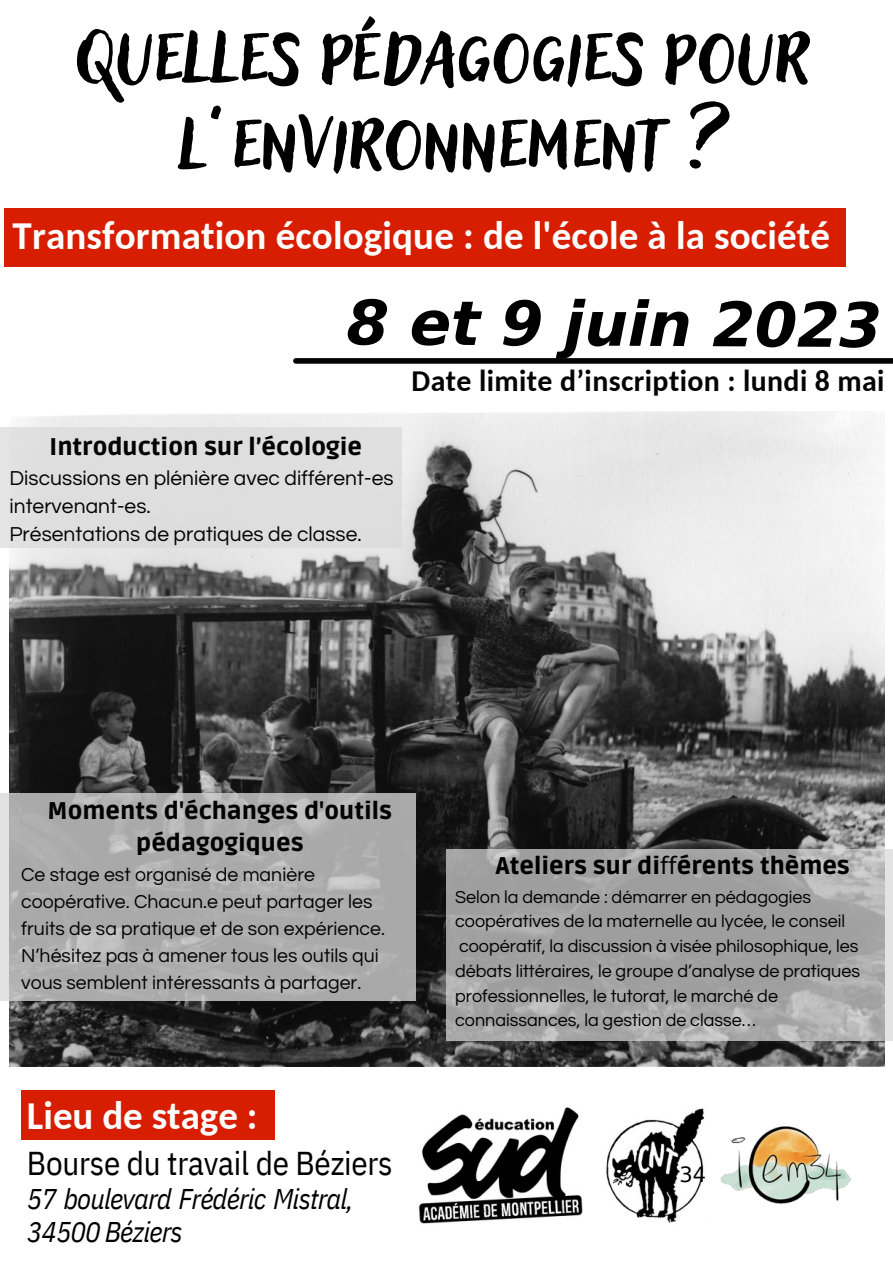
<style>
.page{position:relative;width:893px;height:1264px;background:#fff}
.page>*{position:absolute;margin:0;border:0;box-sizing:border-box;transform-origin:0 0}
.t1{font:94.35px/86.6px "Adlery Pro Blockletter";color:#000;text-align:center}
.t2{font:italic 700 61.5px "DejaVu Sans";letter-spacing:-.005em;color:#000}
.t3{font:700 39px "Carlito";letter-spacing:.005em;color:#fff}
.t4{font:33px "IBM Plex Sans Cond";letter-spacing:-.01em;color:#000}
.t5{font:700 29.85px "Carlito";letter-spacing:.015em;color:#030303}
.t6{font:italic 28.5px/32.5px "IBM Plex Sans Cond";letter-spacing:-.03em;color:#000}
.t7{font:900 24px/32.5px "Ruda";letter-spacing:.005em;color:#030303;text-align:center}
.t8{font:900 24px "Ruda";letter-spacing:.005em;color:#000}
.t9{font:21px/28px "Questrial";letter-spacing:.005em;color:#030303}
.t10{font:21px "DejaVu Sans";color:#000}
.t11{font:19.5px/27px "Questrial";letter-spacing:.005em;color:#030303}
.t12{font:18px/24.8px "Questrial";color:#000}
.s1{font-family:"Noto Sans";font-weight:400}
</style>
<div class="page">
<div style="left:21px;top:1090px;width:253px;height:49px;background:#d81e00"></div>
<img style="left:606px;top:1108px;width:99px;height:115px">
<img style="left:720px;top:1126px;width:131px;height:77px">
<img style="left:9px;top:411px;width:875px;height:655px">
<svg style="left:446px;top:849px;width:446px;height:191px;background:#a6a6a6"></svg>
<div style="left:4px;top:208px;width:841px;height:59px;background:#d81e00"></div>
<div style="left:296px;top:358px;width:596px;height:6px;background:#030303"></div>
<svg style="left:0;top:793px;width:415px;height:207px;background:#aeaeae"></svg>
<div style="left:0;top:427px;width:401px;height:121px;background:#d9d9d9"></div>
<img style="left:418px;top:1107px;width:165px;height:117px">
<h1 class="t1" style="left:76px;top:5px;width:735px">Quelles pédagogies pour l’environnement ?</h1>
<h3 class="t3" style="left:13px;top:220px;width:819px">Transformation écologique : de l'école à la société</h3>
<h2 class="t2" style="left:346px;top:288px;width:537px">8 et 9 juin 2023</h2>
<h3 class="t7" style="left:50px;top:431px;width:314px">Introduction sur l’écologie</h3>
<p class="t9" style="left:9px;top:464px;width:385px">Discussions en plénière avec différent-es intervenant-es.<br>Présentations de pratiques de classe.</p>
<h3 class="t5" style="left:411px;top:369px;width:474px">Date limite d’inscription : lundi 8 mai</h3>
<h3 class="t7" style="left:48px;top:795px;width:346px">Moments d'échanges d'outils pédagogiques</h3>
<p class="t11" style="left:21px;top:861px;width:365px">Ce stage est organisé de manière coopérative. Chacun.e peut partager les fruits de sa pratique et de son expérience.<br>N’hésitez pas à amener tous les outils qui vous semblent intéressants à partager.</p>
<h3 class="t3" style="left:27px;top:1099px;width:232px">Lieu de stage :</h3>
<h3 class="t4" style="left:27px;top:1141px;width:367px">Bourse du travail de Béziers</h3>
<h3 class="t6" style="left:27px;top:1182px;width:328px">57 boulevard Frédéric Mistral,<br>34500 Béziers</h3>
<h3 class="t8" style="left:496px;top:852px;width:355px">Ateliers sur di<span class="s1">ff</span>érents thèmes</h3>
<p class="t12" style="left:455px;top:884px;width:406px">Selon la demande : démarrer en pédagogies coopératives de la maternelle au lycée, le conseil coopératif, la discussion à visée philosophique, les débats littéraires, le groupe d’analyse de pratiques professionnelles, le tutorat, le marché de connaissances, la gestion de classe…</p>
<p class="t10" style="left:679px;top:1162px;width:28px">34</p>
</div>
